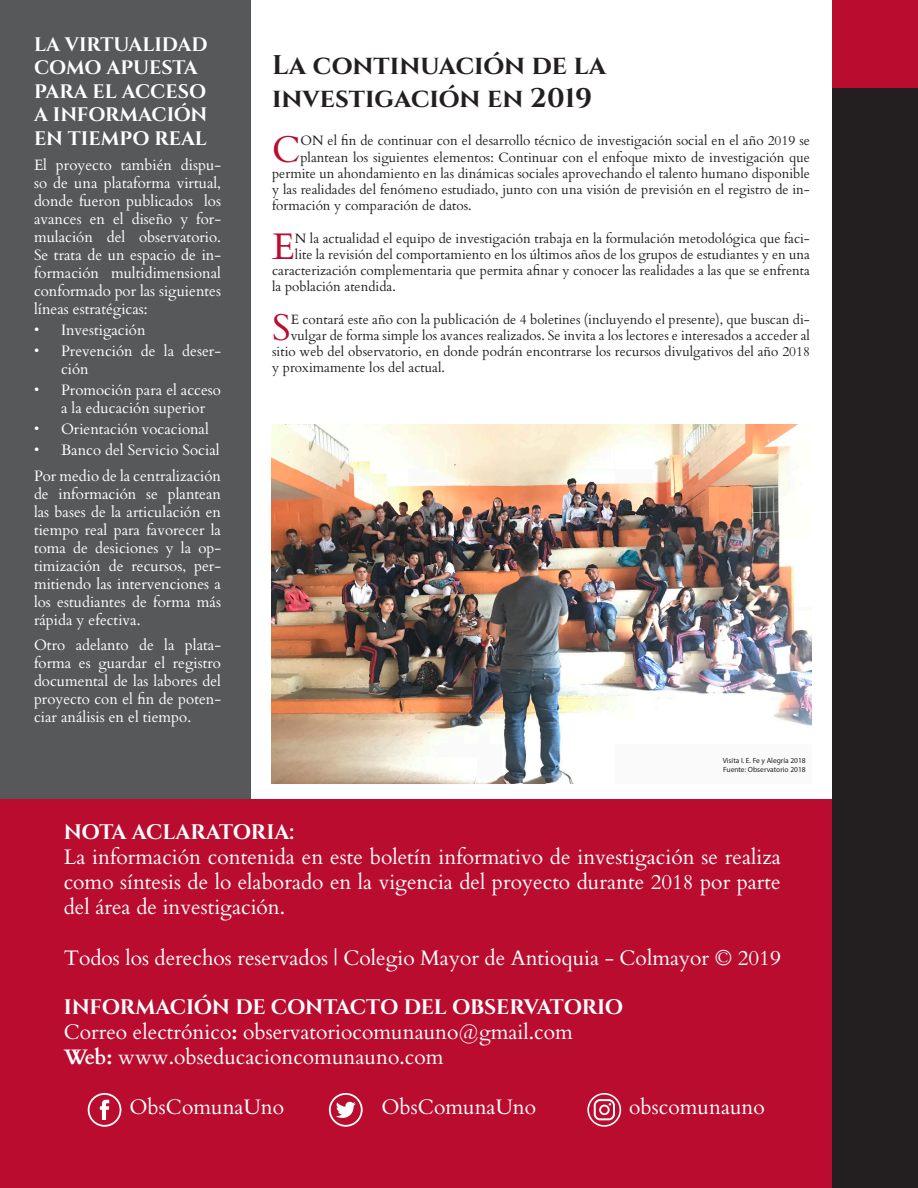
<style>
.page{position:relative;width:918px;height:1188px;background:#231f20}
.page>*{position:absolute;margin:0;border:0;box-sizing:border-box;transform-origin:0 0}
.para-dropcap{font:37.05px "Cardo";color:#ba0c2f}
.head1{font:700 27px/32.4px "Cinzel";color:#231f20}
.info{font:21px/25.2px "Cardo";color:#fff;text-align:justify}
.info-head{font:700 21px "Cinzel";letter-spacing:-.015em;color:#fff}
.side-head{font:700 19.5px/23.4px "Cinzel";color:#fff}
.side-head-2{font:15px/18px "Cardo";color:#fff;text-align:justify}
.para-dropcap-2{font:13.5px "Cardo";color:#231f20}
.t1{font:7.5px "Myriad Pro";color:#231f20}
.s1{font-weight:700}
</style>
<div class="page">
<div style="left:0;top:0;width:918px;height:88px;background:#ba0c2f"></div>
<div style="left:15px;top:0;width:817px;height:1188px;background:#fff"></div>
<div style="left:0;top:0;width:251px;height:1188px;background:#57585a"></div>
<img style="left:271px;top:424px;width:541px;height:359px">
<div style="left:0;top:799px;width:832px;height:389px;background:#ba0c2f"></div>
<svg style="left:329px;top:1093px;width:34px;height:34px"></svg>
<svg style="left:88px;top:1093px;width:33px;height:34px"></svg>
<svg style="left:587px;top:1093px;width:34px;height:34px"></svg>
<p class="side-head" style="left:34px;top:34px;width:175px">LA VIRTUALIDAD<br>COMO APUESTA<br>PARA EL ACCESO<br>A INFORMACIÓN<br>EN TIEMPO REAL</p>
<p class="side-head-2" style="left:34px;top:155px;width:189px">El proyecto también dispu&shy;so de una plataforma virtual, donde fueron publicados los avances en el diseño y for&shy;mulación del observatorio.<br>Se trata de un espacio de in&shy;formación multidimensional conformado por las siguientes líneas estratégicas:</p>
<p class="side-head-2" style="left:34px;top:320px;width:113px">• Investigación</p>
<p class="side-head-2" style="left:61px;top:341px;width:162px;text-indent:-27px">• Prevención de la deser&shy;ción</p>
<p class="side-head-2" style="left:61px;top:380px;width:162px;text-indent:-27px">• Promoción para el acceso a la educación superior</p>
<p class="side-head-2" style="left:34px;top:419px;width:176px">• Orientación vocacional</p>
<p class="side-head-2" style="left:34px;top:440px;width:187px">• Banco del Servicio Social</p>
<p class="side-head-2" style="left:34px;top:466px;width:189px">Por medio de la centralización de información se plantean las bases de la articulación en tiempo real para favorecer la toma de desiciones y la op&shy;timización de recursos, per&shy;mitiendo las intervenciones a los estudiantes de forma más rápida y efectiva.</p>
<p class="side-head-2" style="left:34px;top:635px;width:189px">Otro adelanto de la plata&shy;forma es guardar el registro documental de las labores del proyecto con el fin de poten&shy;ciar análisis en el tiempo.</p>
<p class="head1" style="left:272px;top:50px;width:336px">La continuación de la investigación en 2019</p>
<p class="para-dropcap" style="left:272px;top:119px;width:30px">C</p>
<p class="para-dropcap-2" style="left:300px;top:130px;width:511px">ON el fin de continuar con el desarrollo técnico de investigación social en el año 2019 se</p>
<p class="para-dropcap-2" style="left:300px;top:146px;width:511px">plantean los siguientes elementos: Continuar con el enfoque mixto de investigación que</p>
<p class="para-dropcap-2" style="left:272px;top:162px;width:539px">permite un ahondamiento en las dinámicas sociales aprovechando el talento humano disponible</p>
<p class="para-dropcap-2" style="left:272px;top:179px;width:539px">y las realidades del fenómeno estudiado, junto con una visión de previsión en el registro de in-</p>
<p class="para-dropcap-2" style="left:272px;top:195px;width:201px">formación y comparación de datos.</p>
<p class="para-dropcap" style="left:272px;top:216px;width:24px">E</p>
<p class="para-dropcap-2" style="left:295px;top:227px;width:517px">N la actualidad el equipo de investigación trabaja en la formulación metodológica que faci-</p>
<p class="para-dropcap-2" style="left:295px;top:243px;width:517px">lite la revisión del comportamiento en los últimos años de los grupos de estudiantes y en una</p>
<p class="para-dropcap-2" style="left:272px;top:260px;width:539px">caracterización complementaria que permita afinar y conocer las realidades a las que se enfrenta</p>
<p class="para-dropcap-2" style="left:272px;top:276px;width:125px">la población atendida.</p>
<p class="para-dropcap" style="left:272px;top:297px;width:20px">S</p>
<p class="para-dropcap-2" style="left:291px;top:308px;width:521px">E contará este año con la publicación de 4 boletines (incluyendo el presente), que buscan di-</p>
<p class="para-dropcap-2" style="left:291px;top:324px;width:521px">vulgar de forma simple los avances realizados. Se invita a los lectores e interesados a acceder al</p>
<p class="para-dropcap-2" style="left:272px;top:341px;width:539px">sitio web del observatorio, en donde podrán encontrarse los recursos divulgativos del año 2018</p>
<p class="para-dropcap-2" style="left:272px;top:357px;width:174px">y proximamente los del actual.</p>
<p class="t1" style="left:723px;top:756px;width:84px">Visita I. E. Fe y Alegría 2018</p>
<p class="t1" style="left:723px;top:765px;width:84px">Fuente: Observatorio 2018</p>
<p class="info-head" style="left:64px;top:819px;width:232px">NOTA ACLARATORIA:</p>
<p class="info" style="left:64px;top:843px;width:719px">La información contenida en este boletín informativo de investigación se realiza como síntesis de lo elaborado en la vigencia del proyecto durante 2018 por parte del área de investigación.</p>
<p class="info" style="left:64px;top:944px;width:719px">Todos los derechos reservados | Colegio Mayor de Antioquia - Colmayor © 2019</p>
<p class="info-head" style="left:64px;top:994px;width:561px">INFORMACIÓN DE CONTACTO DEL OBSERVATORIO</p>
<p class="info" style="left:64px;top:1018px;width:511px">Correo electrónico<span class="s1">:</span> observatoriocomunauno@gmail.com</p>
<p class="info" style="left:64px;top:1044px;width:381px"><span class="s1">Web:</span> www.obseducacioncomunauno.com</p>
<p class="info" style="left:130px;top:1093px;width:156px">ObsComunaUno</p>
<p class="info" style="left:382px;top:1093px;width:156px">ObsComunaUno</p>
<p class="info" style="left:629px;top:1093px;width:137px">obscomunauno</p>
</div>
